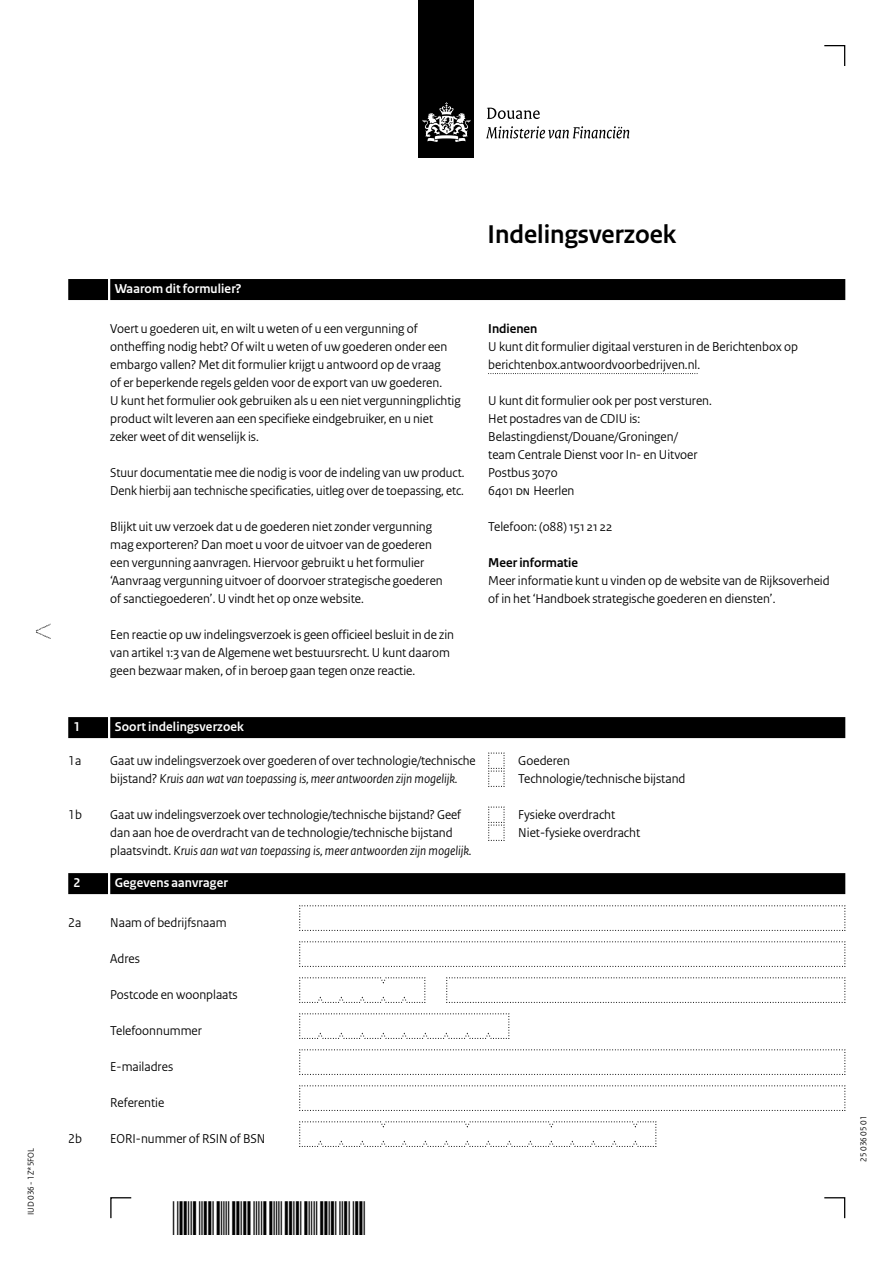
<style>
.page{position:relative;width:893px;height:1263px;background:#fff}
.page>*{position:absolute;margin:0;border:0;box-sizing:border-box;transform-origin:0 0}
.Documentnaam{font:700 27px "Rijksoverheid Sans Heading";color:#000}
.Gebruiksaanwijzing{font:13.5px/18px "Rijksoverheid Sans Heading";color:#000}
.Gebruiksaanwijzing_w{font:13.5px/18px "Rijksoverheid Sans Heading";color:#000}
.Vraag_Nummer{font:13.5px/18px "Rijksoverheid Sans Heading";color:#000}
.Vraag{font:13.5px "Rijksoverheid Sans Heading";color:#000}
.Vraag_Nummer_12{font:13.5px "Rijksoverheid Sans Heading";color:#000}
.KOP_A_Nummer{font:700 13.5px "Rijksoverheid Sans Heading";letter-spacing:.01em;color:#fff}
.Tussenkop{font:700 13.5px "Rijksoverheid Sans Heading";color:#000}
.KOP_B_Nummer{font:700 13.5px "Rijksoverheid Sans Heading";letter-spacing:.01em;color:#fff}
.t1{font:9px "Rijksoverheid Sans Heading";color:#000}
.s1{font-style:italic}
</style>
<div class="page">
<svg style="left:36px;top:624px;width:15px;height:15px"></svg>
<div style="left:419px;top:0;width:55px;height:158px;background:#000"></div>
<svg style="left:423px;top:102px;width:47px;height:40px"></svg>
<svg style="left:487px;top:108px;width:53px;height:11px"></svg>
<svg style="left:486px;top:126px;width:143px;height:13px"></svg>
<svg style="left:824px;top:1197px;width:22px;height:22px"></svg>
<svg style="left:110px;top:1197px;width:22px;height:22px"></svg>
<svg style="left:824px;top:45px;width:22px;height:21px"></svg>
<svg style="left:488px;top:752px;width:17px;height:35px"></svg>
<svg style="left:488px;top:806px;width:17px;height:35px"></svg>
<svg style="left:299px;top:905px;width:547px;height:26px"></svg>
<svg style="left:299px;top:941px;width:547px;height:26px"></svg>
<svg style="left:299px;top:977px;width:127px;height:26px"></svg>
<svg style="left:446px;top:977px;width:400px;height:26px"></svg>
<svg style="left:299px;top:1013px;width:211px;height:26px"></svg>
<svg style="left:299px;top:1049px;width:547px;height:26px"></svg>
<svg style="left:299px;top:1085px;width:547px;height:26px"></svg>
<svg style="left:299px;top:1121px;width:358px;height:26px"></svg>
<div style="left:110px;top:279px;width:735px;height:21px;background:#000"></div>
<div style="left:68px;top:279px;width:40px;height:21px;background:#000"></div>
<svg style="left:488px;top:373px;width:209px;height:1px"></svg>
<div style="left:110px;top:717px;width:735px;height:21px;background:#000"></div>
<div style="left:68px;top:717px;width:40px;height:21px;background:#000"></div>
<div style="left:110px;top:873px;width:735px;height:21px;background:#000"></div>
<div style="left:68px;top:873px;width:40px;height:21px;background:#000"></div>
<p class="t1" style="left:26px;top:1215px;width:68px;rotate:-90deg">IUD 036 - 1Z*5FOL</p>
<p class="KOP_A_Nummer" style="left:115px;top:281px;width:128px">Waarom dit formulier?</p>
<p class="Gebruiksaanwijzing" style="left:110px;top:320px;width:352px">Voert u goederen uit, en wilt u weten of u een vergunning of ontheffing nodig hebt? Of wilt u weten of uw goederen onder een embargo vallen? Met dit formulier krijgt u antwoord op de vraag<br>of er beperkende regels gelden voor de export van uw goederen.<br>U kunt het formulier ook gebruiken als u een niet vergunningplichtig product wilt leveren aan een specifieke eindgebruiker, en u niet zeker weet of dit wenselijk is.</p>
<p class="Gebruiksaanwijzing_w" style="left:110px;top:464px;width:356px">Stuur documentatie mee die nodig is voor de indeling van uw product.<br>Denk hierbij aan technische specificaties, uitleg over de toepassing, etc.</p>
<p class="Gebruiksaanwijzing_w" style="left:110px;top:518px;width:334px">Blijkt uit uw verzoek dat u de goederen niet zonder vergunning mag exporteren? Dan moet u voor de uitvoer van de goederen een vergunning aanvragen. Hiervoor gebruikt u het formulier ‘Aanvraag vergunning uitvoer of doorvoer strategische goederen of sanctiegoederen’. U vindt het op onze website.</p>
<p class="Gebruiksaanwijzing_w" style="left:110px;top:626px;width:345px">Een reactie op uw indelingsverzoek is geen officieel besluit in de zin van artikel 1:3 van de Algemene wet bestuursrecht. U kunt daarom geen bezwaar maken, of in beroep gaan tegen onze reactie.</p>
<h1 class="Documentnaam" style="left:488px;top:219px;width:190px">Indelingsverzoek</h1>
<h2 class="Tussenkop" style="left:488px;top:321px;width:51px">Indienen</h2>
<p class="Gebruiksaanwijzing" style="left:488px;top:338px;width:311px">U kunt dit formulier digitaal versturen in de Berichtenbox op berichtenbox.antwoordvoorbedrijven.nl.</p>
<p class="Gebruiksaanwijzing_w" style="left:488px;top:392px;width:225px">U kunt dit formulier ook per post versturen.</p>
<p class="Gebruiksaanwijzing" style="left:488px;top:410px;width:153px">Het postadres van de CDIU is:</p>
<p class="Gebruiksaanwijzing" style="left:488px;top:428px;width:211px">Belastingdienst/Douane/Groningen/ team Centrale Dienst voor In- en Uitvoer<br>Postbus 3070</p>
<p class="Gebruiksaanwijzing" style="left:488px;top:482px;width:88px">6401 dn Heerlen</p>
<p class="Gebruiksaanwijzing_w" style="left:488px;top:518px;width:126px">Telefoon: (088) 151 21 22</p>
<h2 class="Tussenkop" style="left:488px;top:555px;width:91px">Meer informatie</h2>
<p class="Gebruiksaanwijzing" style="left:488px;top:572px;width:343px">Meer informatie kunt u vinden op de website van de Rijksoverheid of in het ‘Handboek strategische goederen en diensten’.</p>
<h2 class="KOP_B_Nummer" style="left:74px;top:719px;width:8px">1</h2>
<h2 class="KOP_B_Nummer" style="left:115px;top:719px;width:131px">Soort indelingsverzoek</h2>
<p class="Vraag_Nummer" style="left:68px;top:752px;width:15px">1a</p>
<p class="Vraag_Nummer" style="left:110px;top:752px;width:367px">Gaat uw indelingsverzoek over goederen of over technologie/technische bijstand? <span class="s1">Kruis aan wat van toepassing is, meer antwoorden zijn mogelijk.</span></p>
<p class="Vraag_Nummer" style="left:518px;top:752px;width:53px">Goederen</p>
<p class="Vraag_Nummer_12" style="left:518px;top:771px;width:169px">Technologie/technische bijstand</p>
<p class="Vraag_Nummer" style="left:68px;top:806px;width:15px">1b</p>
<p class="Vraag_Nummer" style="left:110px;top:806px;width:363px">Gaat uw indelingsverzoek over technologie/technische bijstand? Geef dan aan hoe de overdracht van de technologie/technische bijstand plaatsvindt. <span class="s1">Kruis aan wat van toepassing is, meer antwoorden zijn mogelijk.</span></p>
<p class="Vraag_Nummer" style="left:518px;top:806px;width:98px">Fysieke overdracht</p>
<p class="Vraag_Nummer_12" style="left:518px;top:825px;width:123px">Niet-fysieke overdracht</p>
<p class="KOP_A_Nummer" style="left:74px;top:875px;width:8px">2</p>
<p class="KOP_A_Nummer" style="left:115px;top:875px;width:115px">Gegevens aanvrager</p>
<p class="Vraag_Nummer" style="left:68px;top:914px;width:15px">2a</p>
<p class="Vraag_Nummer" style="left:110px;top:914px;width:118px">Naam of bedrijfsnaam</p>
<p class="Vraag" style="left:110px;top:951px;width:31px">Adres</p>
<p class="Vraag" style="left:110px;top:987px;width:129px">Postcode en woonplaats</p>
<p class="Vraag" style="left:110px;top:1023px;width:93px">Telefoonnummer</p>
<p class="Vraag" style="left:110px;top:1059px;width:64px">E-mailadres</p>
<p class="Vraag" style="left:110px;top:1095px;width:56px">Referentie</p>
<p class="Vraag_Nummer" style="left:68px;top:1130px;width:15px">2b</p>
<p class="Vraag_Nummer" style="left:110px;top:1130px;width:157px">EORI-nummer of RSIN of BSN</p>
<p class="t1" style="left:858px;top:1161px;width:47px;rotate:-90deg">25 036 05 01</p>
</div>
